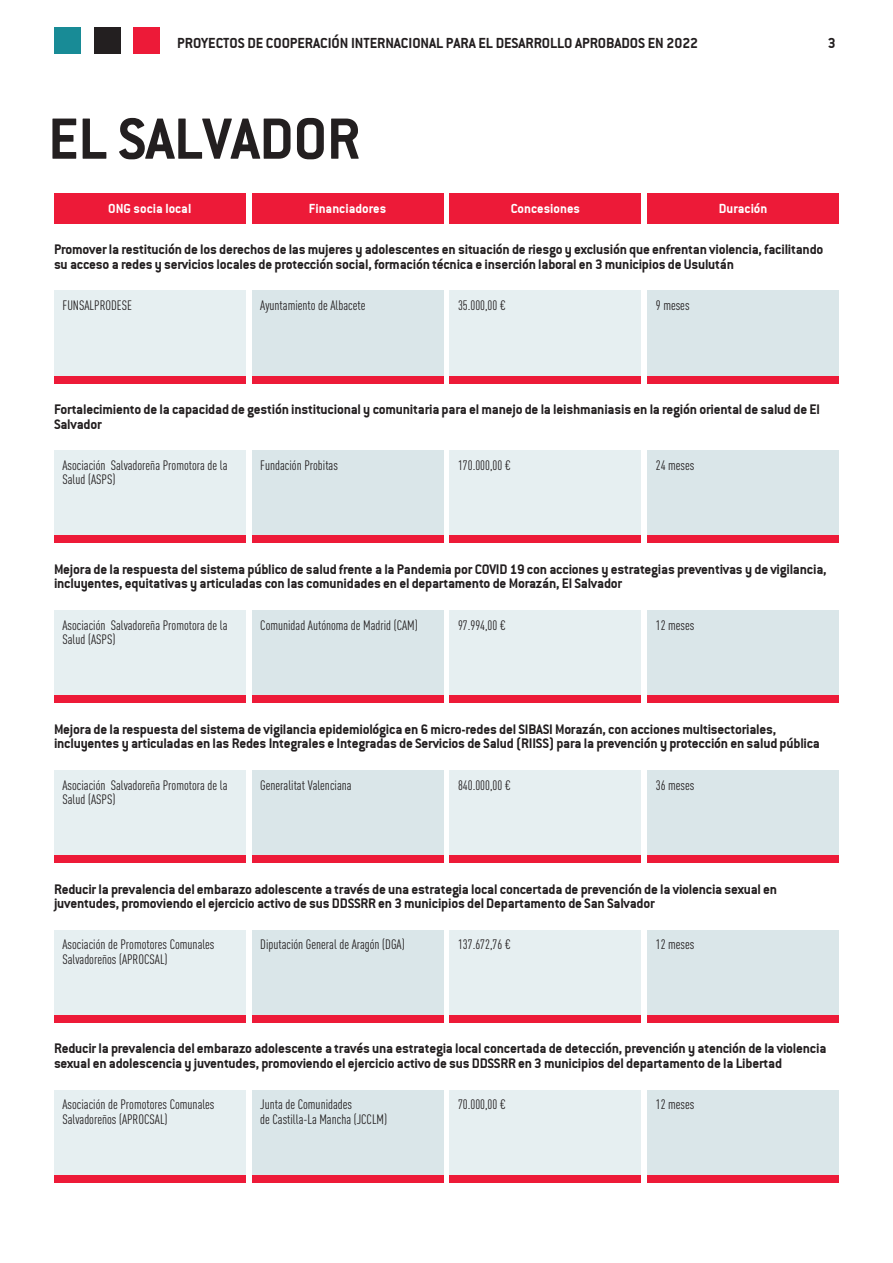
<style>
.page{position:relative;width:893px;height:1263px;background:#fff}
.page>*{position:absolute;margin:0;border:0;box-sizing:border-box;transform-origin:0 0}
.t1{font:63.75px "Conduit ITCTT Bold";letter-spacing:-.005em;color:#231f20}
.t2{font:15.75px "Conduit ITCTT Bold";letter-spacing:-.005em;color:#231f20}
.t3{font:15px/14.5px "Conduit ITCTT Bold";letter-spacing:-.015em;color:#231f20}
.t4{font:14.25px "Conduit ITCTT Bold";color:#fff}
.t5{font:13.5px/14.5px "DIN Cond";color:#231f20}
</style>
<div class="page">
<div style="left:133px;top:27px;width:27px;height:27px;background:#ed1a38"></div>
<div style="left:94px;top:27px;width:26px;height:27px;background:#231f20"></div>
<div style="left:54px;top:27px;width:27px;height:27px;background:#188b96"></div>
<div style="left:54px;top:193px;width:192px;height:30px;background:#ed1a38"></div>
<div style="left:450px;top:193px;width:191px;height:30px;background:#ed1a38"></div>
<div style="left:252px;top:193px;width:191px;height:30px;background:#ed1a38"></div>
<div style="left:647px;top:193px;width:192px;height:30px;background:#ed1a38"></div>
<div style="left:450px;top:291px;width:191px;height:85px;background:#e6eff1"></div>
<div style="left:450px;top:770px;width:191px;height:85px;background:#e6eff1"></div>
<div style="left:450px;top:451px;width:191px;height:85px;background:#e6eff1"></div>
<div style="left:450px;top:930px;width:191px;height:85px;background:#e6eff1"></div>
<div style="left:450px;top:1090px;width:191px;height:85px;background:#e6eff1"></div>
<div style="left:450px;top:610px;width:191px;height:85px;background:#e6eff1"></div>
<div style="left:450px;top:376px;width:191px;height:7px;background:#ed1a38"></div>
<div style="left:450px;top:855px;width:191px;height:8px;background:#ed1a38"></div>
<div style="left:450px;top:536px;width:191px;height:7px;background:#ed1a38"></div>
<div style="left:450px;top:1015px;width:191px;height:8px;background:#ed1a38"></div>
<div style="left:450px;top:1175px;width:191px;height:7px;background:#ed1a38"></div>
<div style="left:450px;top:695px;width:191px;height:8px;background:#ed1a38"></div>
<div style="left:54px;top:291px;width:192px;height:85px;background:#e6eff1"></div>
<div style="left:54px;top:770px;width:192px;height:85px;background:#e6eff1"></div>
<div style="left:54px;top:451px;width:192px;height:85px;background:#e6eff1"></div>
<div style="left:54px;top:930px;width:192px;height:85px;background:#e6eff1"></div>
<div style="left:54px;top:1090px;width:192px;height:85px;background:#e6eff1"></div>
<div style="left:54px;top:610px;width:192px;height:85px;background:#e6eff1"></div>
<div style="left:54px;top:376px;width:192px;height:7px;background:#ed1a38"></div>
<div style="left:54px;top:855px;width:192px;height:8px;background:#ed1a38"></div>
<div style="left:54px;top:536px;width:192px;height:7px;background:#ed1a38"></div>
<div style="left:54px;top:1015px;width:192px;height:8px;background:#ed1a38"></div>
<div style="left:54px;top:1175px;width:192px;height:7px;background:#ed1a38"></div>
<div style="left:54px;top:695px;width:192px;height:8px;background:#ed1a38"></div>
<div style="left:647px;top:291px;width:192px;height:85px;background:#dae6e9"></div>
<div style="left:647px;top:770px;width:192px;height:85px;background:#dae6e9"></div>
<div style="left:647px;top:451px;width:192px;height:85px;background:#dae6e9"></div>
<div style="left:647px;top:930px;width:192px;height:85px;background:#dae6e9"></div>
<div style="left:647px;top:1090px;width:192px;height:85px;background:#dae6e9"></div>
<div style="left:647px;top:610px;width:192px;height:85px;background:#dae6e9"></div>
<div style="left:647px;top:376px;width:192px;height:7px;background:#ed1a38"></div>
<div style="left:647px;top:855px;width:192px;height:8px;background:#ed1a38"></div>
<div style="left:647px;top:536px;width:192px;height:7px;background:#ed1a38"></div>
<div style="left:647px;top:1015px;width:192px;height:8px;background:#ed1a38"></div>
<div style="left:647px;top:1175px;width:192px;height:7px;background:#ed1a38"></div>
<div style="left:647px;top:695px;width:192px;height:8px;background:#ed1a38"></div>
<div style="left:252px;top:291px;width:191px;height:85px;background:#dae6e9"></div>
<div style="left:252px;top:770px;width:191px;height:85px;background:#dae6e9"></div>
<div style="left:252px;top:451px;width:191px;height:85px;background:#dae6e9"></div>
<div style="left:252px;top:930px;width:191px;height:85px;background:#dae6e9"></div>
<div style="left:252px;top:1090px;width:191px;height:85px;background:#dae6e9"></div>
<div style="left:252px;top:610px;width:191px;height:85px;background:#dae6e9"></div>
<div style="left:252px;top:376px;width:191px;height:7px;background:#ed1a38"></div>
<div style="left:252px;top:855px;width:191px;height:8px;background:#ed1a38"></div>
<div style="left:252px;top:536px;width:191px;height:7px;background:#ed1a38"></div>
<div style="left:252px;top:1015px;width:191px;height:8px;background:#ed1a38"></div>
<div style="left:252px;top:1175px;width:191px;height:7px;background:#ed1a38"></div>
<div style="left:252px;top:695px;width:191px;height:8px;background:#ed1a38"></div>
<p class="t2" style="left:177px;top:34px;width:522px">PROYECTOS DE COOPERACIÓN INTERNACIONAL PARA EL DESARROLLO APROBADOS EN 2022</p>
<p class="t2" style="left:828px;top:34px;width:9px">3</p>
<p class="t1" style="left:48px;top:102px;width:314px">EL SALVADOR</p>
<p class="t4" style="left:108px;top:200px;width:85px">ONG socia local</p>
<p class="t4" style="left:309px;top:200px;width:79px">Financiadores</p>
<p class="t4" style="left:511px;top:200px;width:71px">Concesiones</p>
<p class="t4" style="left:719px;top:200px;width:50px">Duración</p>
<p class="t3" style="left:54px;top:242px;width:771px">Promover la restitución de los derechos de las mujeres y adolescentes en situación de riesgo y exclusión que enfrentan violencia, facilitando su acceso a redes y servicios locales de protección social, formación técnica e inserción laboral en 3 municipios de Usulután</p>
<p class="t5" style="left:63px;top:298px;width:71px">FUNSALPRODESE</p>
<p class="t5" style="left:260px;top:298px;width:107px">Ayuntamiento de Albacete</p>
<p class="t5" style="left:458px;top:298px;width:49px">35.000,00 €</p>
<p class="t5" style="left:656px;top:298px;width:35px">9 meses</p>
<p class="t3" style="left:54px;top:402px;width:767px">Fortalecimiento de la capacidad de gestión institucional y comunitaria para el manejo de la leishmaniasis en la región oriental de salud de El<br>Salvador</p>
<p class="t5" style="left:63px;top:458px;width:166px">Asociación Salvadoreña Promotora de la<br>Salud (ASPS)</p>
<p class="t5" style="left:260px;top:458px;width:79px">Fundación Probitas</p>
<p class="t5" style="left:458px;top:458px;width:54px">170.000,00 €</p>
<p class="t5" style="left:656px;top:458px;width:40px">24 meses</p>
<p class="t3" style="left:54px;top:562px;width:774px">Mejora de la respuesta del sistema público de salud frente a la Pandemia por COVID 19 con acciones y estrategias preventivas y de vigilancia, incluyentes, equitativas y articuladas con las comunidades en el departamento de Morazán, El Salvador</p>
<p class="t5" style="left:63px;top:617px;width:166px">Asociación Salvadoreña Promotora de la<br>Salud (ASPS)</p>
<p class="t5" style="left:260px;top:617px;width:159px">Comunidad Autónoma de Madrid (CAM)</p>
<p class="t5" style="left:458px;top:617px;width:49px">97.994,00 €</p>
<p class="t5" style="left:656px;top:617px;width:40px">12 meses</p>
<p class="t3" style="left:54px;top:721px;width:768px">Mejora de la respuesta del sistema de vigilancia epidemiológica en 6 micro-redes del SIBASI Morazán, con acciones multisectoriales, incluyentes y articuladas en las Redes Integrales e Integradas de Servicios de Salud (RIISS) para la prevención y protección en salud pública</p>
<p class="t5" style="left:63px;top:777px;width:166px">Asociación Salvadoreña Promotora de la<br>Salud (ASPS)</p>
<p class="t5" style="left:260px;top:777px;width:93px">Generalitat Valenciana</p>
<p class="t5" style="left:458px;top:777px;width:54px">840.000,00 €</p>
<p class="t5" style="left:656px;top:777px;width:40px">36 meses</p>
<p class="t3" style="left:54px;top:881px;width:725px">Reducir la prevalencia del embarazo adolescente a través de una estrategia local concertada de prevención de la violencia sexual en juventudes, promoviendo el ejercicio activo de sus DDSSRR en 3 municipios del Departamento de San Salvador</p>
<p class="t5" style="left:63px;top:937px;width:154px">Asociación de Promotores Comunales<br>Salvadoreños (APROCSAL)</p>
<p class="t5" style="left:260px;top:937px;width:146px">Diputación General de Aragón (DGA)</p>
<p class="t5" style="left:458px;top:937px;width:54px">137.672,76 €</p>
<p class="t5" style="left:656px;top:937px;width:40px">12 meses</p>
<p class="t3" style="left:54px;top:1041px;width:774px">Reducir la prevalencia del embarazo adolescente a través una estrategia local concertada de detección, prevención y atención de la violencia sexual en adolescencia y juventudes, promoviendo el ejercicio activo de sus DDSSRR en 3 municipios del departamento de la Libertad</p>
<p class="t5" style="left:63px;top:1097px;width:154px">Asociación de Promotores Comunales<br>Salvadoreños (APROCSAL)</p>
<p class="t5" style="left:260px;top:1097px;width:128px">Junta de Comunidades<br>de Castilla-La Mancha (JCCLM)</p>
<p class="t5" style="left:458px;top:1097px;width:49px">70.000,00 €</p>
<p class="t5" style="left:656px;top:1097px;width:40px">12 meses</p>
</div>
